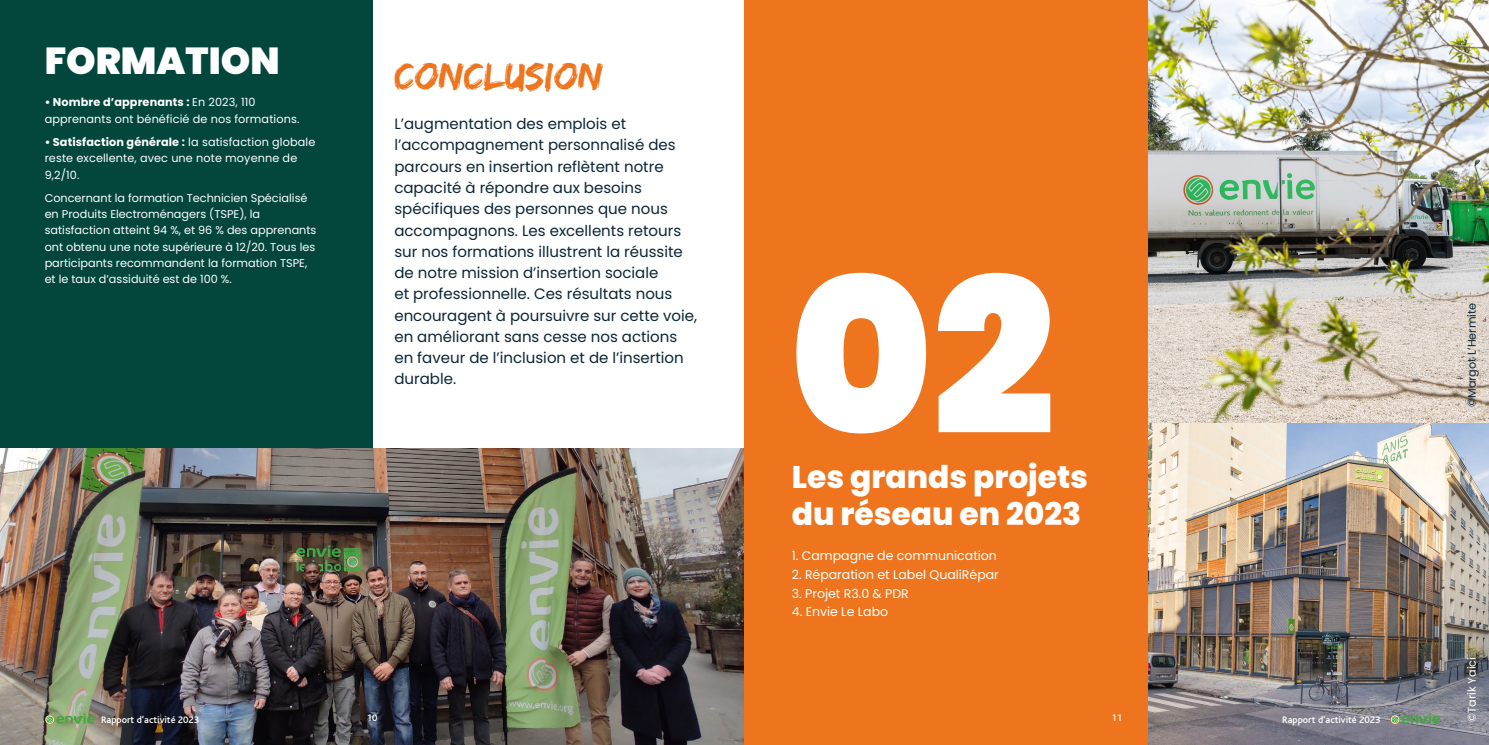
<style>
.page{position:relative;width:1489px;height:745px;background:#fff}
.page>*{position:absolute;margin:0;border:0;box-sizing:border-box;transform-origin:0 0}
.t1{font:900 216px "Poppins";color:#fff}
.t2{font:40px "Edo SZ";color:#ee751e}
.t3{font:900 37.5px "Poppins";color:#fff}
.t4{font:800 31.25px/36.2px "Poppins";color:#fff}
.t5{font:15px/21.2px "Poppins";color:#0a2536}
.t6{font:12.5px "Poppins";color:#fff}
.t7{font:11.25px/16.2px "Poppins";color:#fff}
.t8{font:11.25px "Poppins";color:#0a2536}
.t9{font:500 10px "Bliss";color:#fff}
.s1{font-weight:700}
</style>
<div class="page">
<div style="left:0;top:0;width:372px;height:744px;background:#02463c"></div>
<img style="left:0;top:448px;width:744px;height:296px">
<svg style="left:46px;top:712px;width:49px;height:11px"></svg>
<div style="left:744px;top:0;width:744px;height:744px;background:#ee751e"></div>
<img style="left:1148px;top:0;width:340px;height:423px">
<img style="left:1148px;top:423px;width:340px;height:321px">
<svg style="left:1390px;top:712px;width:49px;height:11px"></svg>
<h3 class="t3" style="left:45px;top:39px;width:236px">FORMATION</h3>
<p class="t7" style="left:45px;top:94px;width:256px"><span class="s1">• Nombre d’apprenants :</span> En 2023, 110 apprenants ont bénéficié de nos formations.</p>
<p class="t7" style="left:45px;top:134px;width:272px"><span class="s1">• Satisfaction générale :</span> la satisfaction globale reste excellente, avec une note moyenne de<br>9,2/10.</p>
<p class="t7" style="left:45px;top:190px;width:273px">Concernant la formation Technicien Spécialisé en Produits Electroménagers (TSPE), la satisfaction atteint 94 %, et 96 % des apprenants ont obtenu une note supérieure à 12/20. Tous les participants recommandent la formation TSPE, et le taux d’assiduité est de 100 %.</p>
<h2 class="t2" style="left:394px;top:53px;width:210px">CONCLUSION</h2>
<p class="t5" style="left:394px;top:113px;width:304px">L’augmentation des emplois et l’accompagnement personnalisé des parcours en insertion reflètent notre capacité à répondre aux besoins spécifiques des personnes que nous accompagnons. Les excellents retours sur nos formations illustrent la réussite de notre mission d’insertion sociale<br>et professionnelle. Ces résultats nous encouragent à poursuivre sur cette voie, en améliorant sans cesse nos actions en faveur de l’inclusion et de l’insertion durable.</p>
<p class="t9" style="left:101px;top:713px;width:100px">Rapport d’activité 2023</p>
<p class="t9" style="left:367px;top:712px;width:12px">10</p>
<h1 class="t1" style="left:789px;top:233px;width:267px">02</h1>
<h3 class="t4" style="left:791px;top:459px;width:298px">Les grands projets du réseau en 2023</h3>
<p class="t6" style="left:791px;top:548px;width:206px">1. Campagne de communication</p>
<p class="t6" style="left:791px;top:566px;width:208px">2. Réparation et Label QualiRépar</p>
<p class="t6" style="left:791px;top:585px;width:118px">3. Projet R3.0 &amp; PDR</p>
<p class="t6" style="left:791px;top:604px;width:98px">4. Envie Le Labo</p>
<p class="t9" style="left:1111px;top:712px;width:12px">11</p>
<p class="t8" style="left:1465px;top:407px;width:106px;rotate:-90deg">©Margot L’Hermite</p>
<p class="t9" style="left:1282px;top:713px;width:100px">Rapport d’activité 2023</p>
<p class="t7" style="left:1463px;top:721px;width:66px;rotate:-90deg">©Tarik Yaici</p>
</div>
